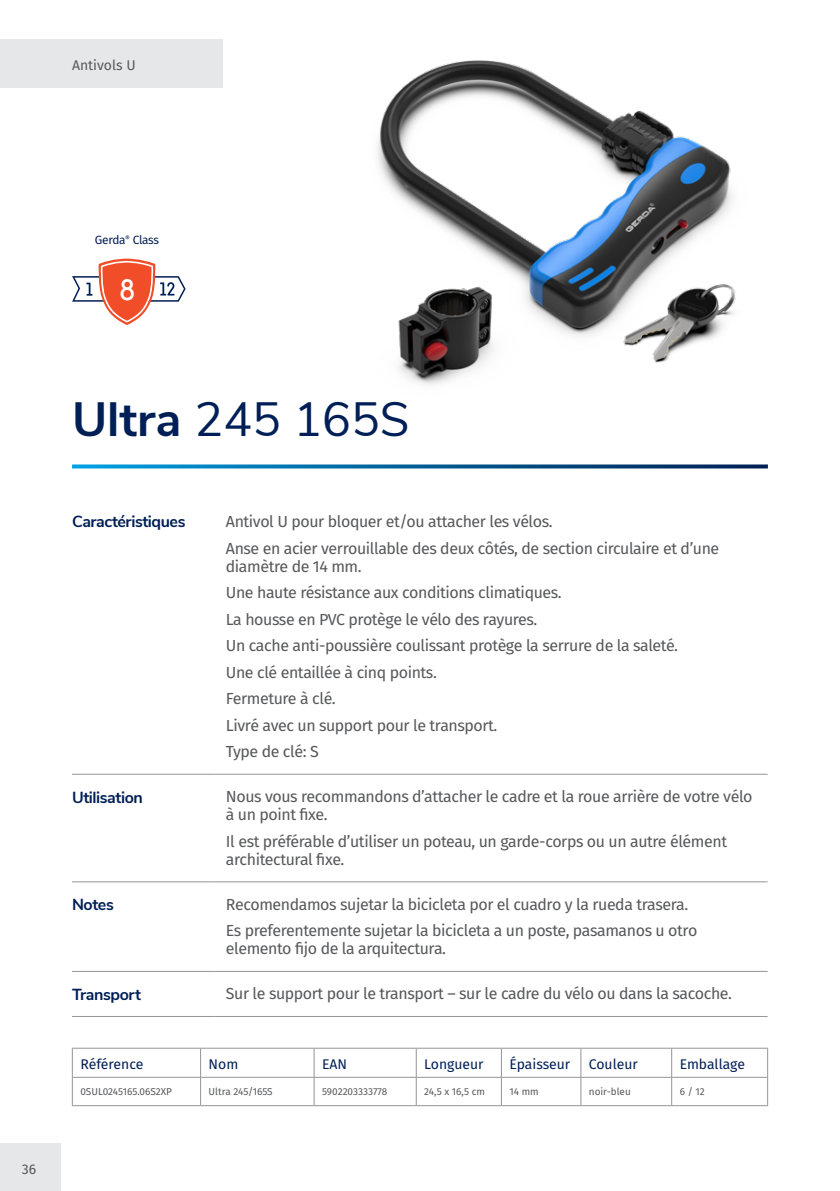
<style>
.page{position:relative;width:840px;height:1191px;background:#fff}
.page>*{position:absolute;margin:0;border:0;box-sizing:border-box;transform-origin:0 0}
.t1{font:48px "Nunito Sans";color:#001f56}
.t2{font:500 29.2px "Fabrikat W00";color:#fff}
.Tekst_akapitowy{font:16px/18px "Fira Sans";letter-spacing:-.025em;color:#57585a}
.t3{font:700 16px "Nunito Sans";letter-spacing:-.025em;color:#001f56}
.t4{font:14px "Fira Sans";color:#001f56}
.t5{font:14px "Fira Sans";color:#57585a}
.Tekst_akapitowy-2{font:12px "Fira Sans";letter-spacing:-.03em;color:#001f56}
.t6{font:10px "Fira Sans";color:#57585a}
.s1{font-weight:700}
</style>
<div class="page">
<div style="left:0;top:1143px;width:61px;height:48px;background:#e6e7e9"></div>
<img style="left:377px;top:60px;width:354px;height:199px">
<hr style="left:72px;top:1047px;width:128px;height:1px;background:#939598">
<hr style="left:200px;top:1047px;width:114px;height:1px;background:#939598">
<hr style="left:314px;top:1047px;width:102px;height:1px;background:#939598">
<hr style="left:416px;top:1047px;width:85px;height:1px;background:#939598">
<hr style="left:501px;top:1047px;width:79px;height:1px;background:#939598">
<hr style="left:580px;top:1047px;width:91px;height:1px;background:#939598">
<hr style="left:671px;top:1047px;width:96px;height:1px;background:#939598">
<hr style="left:72px;top:1077px;width:128px;height:1px;background:#939598">
<svg style="left:72px;top:1048px;width:1px;height:57px"></svg>
<hr style="left:200px;top:1077px;width:114px;height:1px;background:#939598">
<svg style="left:200px;top:1048px;width:1px;height:57px"></svg>
<hr style="left:314px;top:1077px;width:102px;height:1px;background:#939598">
<svg style="left:313px;top:1048px;width:1px;height:57px"></svg>
<hr style="left:416px;top:1077px;width:85px;height:1px;background:#939598">
<svg style="left:415px;top:1048px;width:1px;height:57px"></svg>
<hr style="left:501px;top:1077px;width:79px;height:1px;background:#939598">
<svg style="left:501px;top:1048px;width:1px;height:57px"></svg>
<hr style="left:580px;top:1077px;width:91px;height:1px;background:#939598">
<svg style="left:580px;top:1048px;width:1px;height:57px"></svg>
<hr style="left:671px;top:1077px;width:96px;height:1px;background:#939598">
<svg style="left:671px;top:1048px;width:1px;height:57px"></svg>
<hr style="left:72px;top:1105px;width:128px;height:1px;background:#939598">
<hr style="left:200px;top:1105px;width:114px;height:1px;background:#939598">
<hr style="left:314px;top:1105px;width:102px;height:1px;background:#939598">
<hr style="left:416px;top:1105px;width:85px;height:1px;background:#939598">
<hr style="left:501px;top:1105px;width:79px;height:1px;background:#939598">
<hr style="left:580px;top:1105px;width:91px;height:1px;background:#939598">
<hr style="left:671px;top:1105px;width:96px;height:1px;background:#939598">
<svg style="left:72px;top:464px;width:695px;height:4px;background:#1f71a3"></svg>
<svg style="left:72px;top:258px;width:113px;height:67px"></svg>
<div style="left:0;top:40px;width:222px;height:48px;background:#e6e7e9"></div>
<img style="left:491px;top:181px;width:245px;height:182px">
<img style="left:398px;top:269px;width:136px;height:116px">
<hr style="left:72px;top:773px;width:142px;height:1px;background:#939598">
<hr style="left:214px;top:773px;width:553px;height:1px;background:#939598">
<hr style="left:72px;top:881px;width:142px;height:1px;background:#939598">
<hr style="left:214px;top:881px;width:553px;height:1px;background:#939598">
<hr style="left:72px;top:971px;width:142px;height:1px;background:#939598">
<hr style="left:214px;top:971px;width:553px;height:1px;background:#939598">
<hr style="left:72px;top:1016px;width:142px;height:1px;background:#939598">
<hr style="left:214px;top:1016px;width:553px;height:1px;background:#939598">
<p class="t5" style="left:72px;top:55px;width:65px">Antivols U</p>
<p class="Tekst_akapitowy-2" style="left:95px;top:231px;width:66px">Gerda<sup>®</sup> Class</p>
<p class="t2" style="left:119px;top:272px;width:17px">8</p>
<p class="t5" style="left:22px;top:1158px;width:16px">36</p>
<p class="t1" style="left:72px;top:384px;width:339px"><span class="s1">Ultra</span> 245 165S</p>
<p class="t3" style="left:72px;top:510px;width:115px">Caractéristiques</p>
<p class="Tekst_akapitowy" style="left:226px;top:512px;width:328px">Antivol U pour bloquer et/ou attacher les vélos.</p>
<p class="Tekst_akapitowy" style="left:226px;top:538px;width:494px">Anse en acier verrouillable des deux côtés, de section circulaire et d’une diamètre de 14 mm.</p>
<p class="Tekst_akapitowy" style="left:226px;top:583px;width:337px">Une haute résistance aux conditions climatiques.</p>
<p class="Tekst_akapitowy" style="left:226px;top:609px;width:313px">La housse en PVC protège le vélo des rayures.</p>
<p class="Tekst_akapitowy" style="left:226px;top:636px;width:453px">Un cache anti-poussière coulissant protège la serrure de la saleté.</p>
<p class="Tekst_akapitowy" style="left:226px;top:662px;width:212px">Une clé entaillée à cinq points.</p>
<p class="Tekst_akapitowy" style="left:226px;top:689px;width:111px">Fermeture à clé.</p>
<p class="Tekst_akapitowy" style="left:226px;top:715px;width:273px">Livré avec un support pour le transport.</p>
<p class="Tekst_akapitowy" style="left:226px;top:742px;width:94px">Type de clé: S</p>
<p class="t3" style="left:72px;top:785px;width:72px">Utilisation</p>
<p class="Tekst_akapitowy" style="left:226px;top:787px;width:528px">Nous vous recommandons d’attacher le cadre et la roue arrière de votre vélo à un point fixe.</p>
<p class="Tekst_akapitowy" style="left:226px;top:831px;width:502px">Il est préférable d’utiliser un poteau, un garde-corps ou un autre élément architectural fixe.</p>
<p class="t3" style="left:72px;top:893px;width:43px">Notes</p>
<p class="Tekst_akapitowy" style="left:226px;top:895px;width:463px">Recomendamos sujetar la bicicleta por el cuadro y la rueda trasera.</p>
<p class="Tekst_akapitowy" style="left:226px;top:921px;width:472px">Es preferentemente sujetar la bicicleta a un poste, pasamanos u otro elemento fijo de la arquitectura.</p>
<p class="t3" style="left:72px;top:982px;width:70px">Transport</p>
<p class="Tekst_akapitowy" style="left:226px;top:984px;width:507px">Sur le support pour le transport – sur le cadre du vélo ou dans la sacoche.</p>
<p class="t4" style="left:80px;top:1053px;width:65px">Référence</p>
<p class="t4" style="left:208px;top:1053px;width:31px">Nom</p>
<p class="t4" style="left:322px;top:1053px;width:27px">EAN</p>
<p class="t4" style="left:424px;top:1053px;width:61px">Longueur</p>
<p class="t4" style="left:509px;top:1053px;width:62px">Épaisseur</p>
<p class="t4" style="left:588px;top:1053px;width:50px">Couleur</p>
<p class="t4" style="left:679px;top:1053px;width:67px">Emballage</p>
<p class="t6" style="left:80px;top:1083px;width:93px">0SUL0245165.06S2XP</p>
<p class="t6" style="left:208px;top:1083px;width:66px">Ultra 245/165S</p>
<p class="t6" style="left:322px;top:1083px;width:67px">5902203333778</p>
<p class="t6" style="left:424px;top:1083px;width:62px">24,5 x 16,5 cm</p>
<p class="t6" style="left:509px;top:1083px;width:31px">14 mm</p>
<p class="t6" style="left:588px;top:1083px;width:43px">noir-bleu</p>
<p class="t6" style="left:679px;top:1083px;width:27px">6 / 12</p>
</div>
